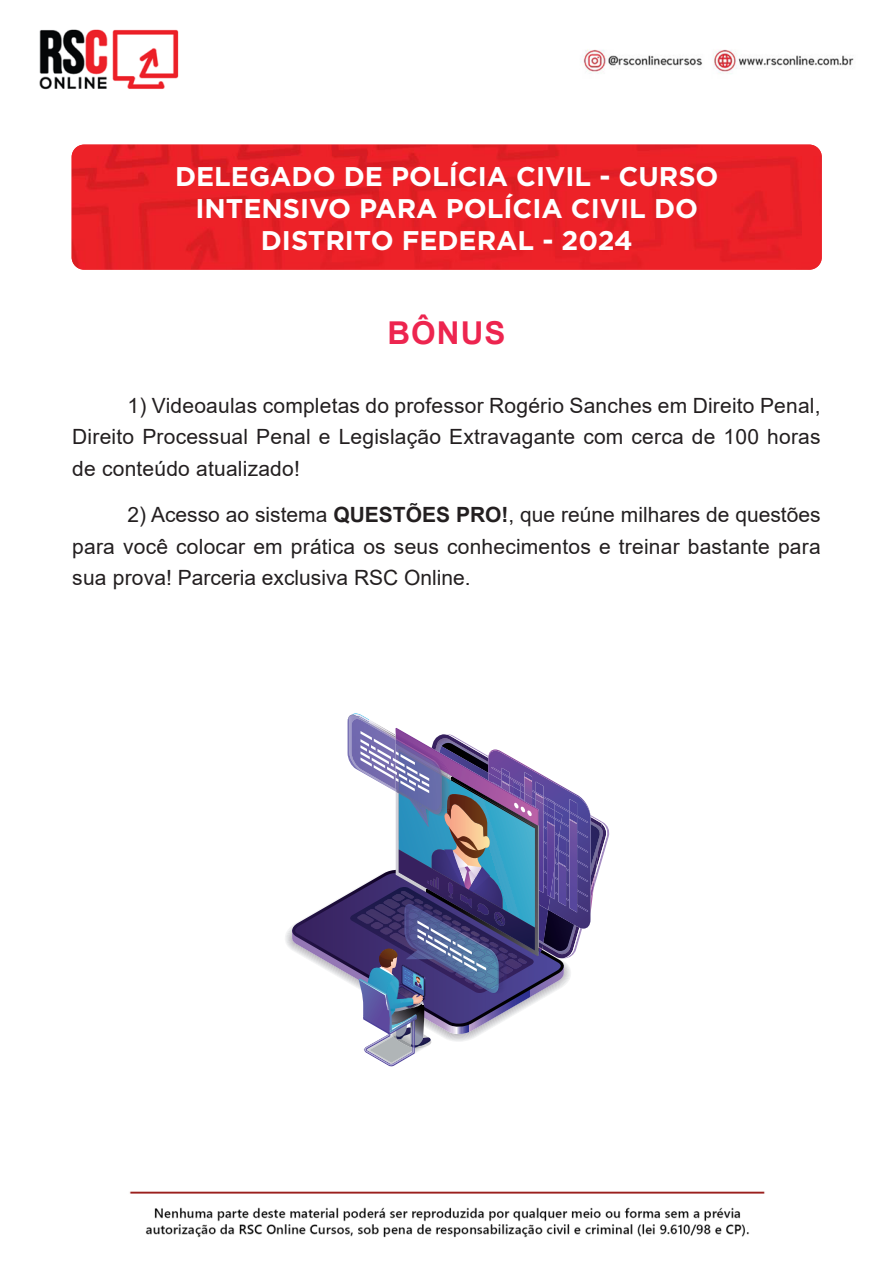
<style>
.page{position:relative;width:893px;height:1263px;background:#fff}
.page>*{position:absolute;margin:0;border:0;box-sizing:border-box;transform-origin:0 0}
.t1{font:700 31.5px "Arial";letter-spacing:.035em;color:#ed254f}
.t2{font:700 27px/32.4px "Gotham";color:#fff;text-align:center}
.t3{font:21px/31.5px "Arial";letter-spacing:.01em;color:#231f20;text-align:justify}
.s1{font-weight:700}
</style>
<div class="page">
<img style="left:39px;top:29px;width:815px;height:1209px">
<img style="left:72px;top:145px;width:750px;height:125px">
<svg style="left:286px;top:712px;width:324px;height:355px"></svg>
<img style="left:359px;top:995px;width:26px;height:4px">
<img style="left:359px;top:979px;width:26px;height:16px">
<img style="left:385px;top:970px;width:38px;height:45px">
<p class="t2" style="left:175px;top:160px;width:545px">DELEGADO DE POLÍCIA CIVIL - CURSO<br>INTENSIVO PARA POLÍCIA CIVIL DO<br>DISTRITO FEDERAL - 2024</p>
<p class="t1" style="left:387px;top:311px;width:120px">BÔNUS</p>
<p class="t3" style="left:72px;top:390px;width:750px;text-indent:55px">1) Videoaulas completas do professor Rogério Sanches em Direito Penal, Direito Processual Penal e Legislação Extravagante com cerca de 100 horas de conteúdo atualizado!</p>
<p class="t3" style="left:72px;top:499px;width:750px;text-indent:55px">2) Acesso ao sistema <span class="s1">QUESTÕES PRO!</span>, que reúne milhares de questões para você colocar em prática os seus conhecimentos e treinar bastante para sua prova! Parceria exclusiva RSC Online.</p>
</div>
